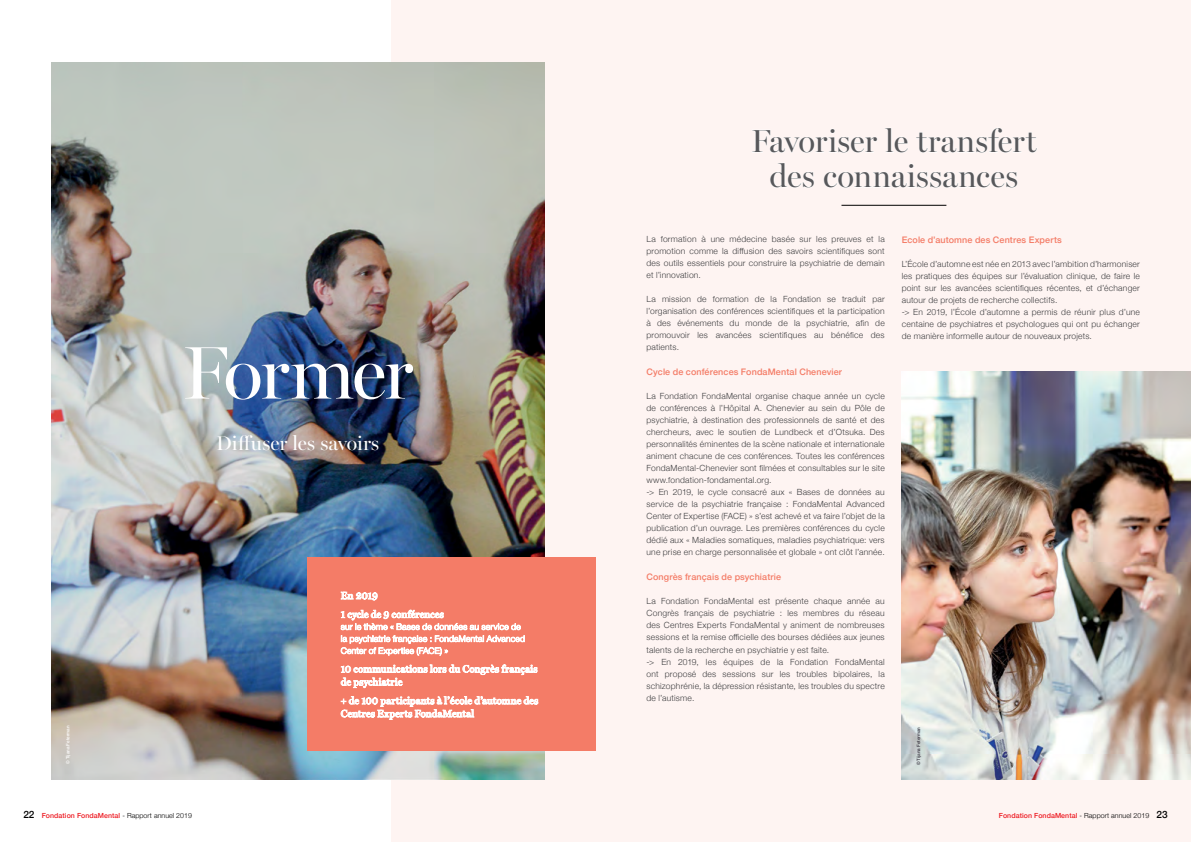
<style>
.page{position:relative;width:1191px;height:842px;background:#fff}
.page>*{position:absolute;margin:0;border:0;box-sizing:border-box;transform-origin:0 0}
.t1{font:75px "Miller Banner";letter-spacing:-.04em;color:#fff}
.t2{font:32px/35px "Miller Banner";letter-spacing:.005em;color:#58585b;text-align:center}
.t3{font:20px "Miller Banner";letter-spacing:.005em;color:#fff}
.t4{font:600 10px "Miller Banner";letter-spacing:.015em;color:#fff}
.t5{font:500 9px "Helvetica Neue";letter-spacing:.01em;color:#f47c67}
.t6{font:300 8.5px/12px "Helvetica Neue";letter-spacing:.025em;color:#404042}
.t7{font:500 7px "Helvetica Neue";letter-spacing:.01em;color:#ed1b23}
.t8{font:500 4.5px "Helvetica Neue";color:#fff}
.t9{font:500 4.5px "Helvetica Neue";color:#3b3541}
.s1{font-size:10px;color:#000}
.s2{font-weight:300;color:#000}
</style>
<div class="page">
<div style="left:391px;top:0;width:800px;height:842px;background:#fef4f2"></div>
<img style="left:51px;top:62px;width:493px;height:718px">
<div style="left:307px;top:557px;width:288px;height:194px;background:#f47c67"></div>
<svg style="left:341px;top:592px;width:36px;height:8px"></svg>
<svg style="left:341px;top:610px;width:183px;height:45px"></svg>
<svg style="left:341px;top:665px;width:196px;height:23px"></svg>
<svg style="left:341px;top:696px;width:197px;height:23px"></svg>
<hr style="left:841px;top:205px;width:105px;height:1px;background:#000">
<svg style="left:752px;top:129px;width:125px;height:24px"></svg>
<svg style="left:885px;top:128px;width:23px;height:24px"></svg>
<svg style="left:916px;top:128px;width:121px;height:25px"></svg>
<svg style="left:770px;top:163px;width:44px;height:25px"></svg>
<svg style="left:824px;top:164px;width:193px;height:24px"></svg>
<img style="left:901px;top:371px;width:290px;height:409px">
<h1 class="t1" style="left:182px;top:328px;width:232px">Former</h1>
<h3 class="t3" style="left:216px;top:431px;width:165px">Diffuser les savoirs</h3>
<p class="t4" style="left:341px;top:590px;width:39px">En 2019</p>
<h2 class="t2" style="left:751px;top:123px;width:287px">Favoriser le transfert des connaissances</h2>
<p class="t6" style="left:646px;top:232px;width:240px;text-align:justify">La formation à une médecine basée sur les preuves et la promotion comme la diffusion des savoirs scientifiques sont des outils essentiels pour construire la psychiatrie de demain et l’innovation.</p>
<p class="t6" style="left:646px;top:292px;width:240px;text-align:justify">La mission de formation de la Fondation se traduit par l’organisation des conférences scientifiques et la participation à des événements du monde de la psychiatrie, afin de promouvoir les avancées scientifiques au bénéfice des patients.</p>
<p class="t5" style="left:646px;top:365px;width:197px">Cycle de conférences FondaMental Chenevier</p>
<p class="t6" style="left:646px;top:389px;width:240px">La Fondation FondaMental organise chaque année un cycle de conférences à l’Hôpital A. Chenevier au sein du Pôle de psychiatrie, à destination des professionnels de santé et des chercheurs, avec le soutien de Lundbeck et d’Otsuka. Des personnalités éminentes de la scène nationale et internationale animent chacune de ces conférences. Toutes les conférences FondaMental-Chenevier sont filmées et consultables sur le site www.fondation-fondamental.org.<br>-&gt; En 2019, le cycle consacré aux « Bases de données au service de la psychiatrie française : FondaMental Advanced Center of Expertise (FACE) » s’est achevé et va faire l’objet de la publication d’un ouvrage. Les premières conférences du cycle dédié aux « Maladies somatiques, maladies psychiatrique: vers une prise en charge personnalisée et globale » ont clôt l’année.</p>
<p class="t5" style="left:646px;top:570px;width:136px">Congrès français de psychiatrie</p>
<p class="t6" style="left:646px;top:594px;width:240px">La Fondation FondaMental est présente chaque année au Congrès français de psychiatrie : les membres du réseau des Centres Experts FondaMental y animent de nombreuses sessions et la remise officielle des bourses dédiées aux jeunes talents de la recherche en psychiatrie y est faite.<br>-&gt; En 2019, les équipes de la Fondation FondaMental ont proposé des sessions sur les troubles bipolaires, la schizophrénie, la dépression résistante, les troubles du spectre de l’autisme.</p>
<p class="t5" style="left:901px;top:232px;width:162px">Ecole d’automne des Centres Experts</p>
<p class="t6" style="left:901px;top:257px;width:240px">L’École d’automne est née en 2013 avec l’ambition d’harmoniser les pratiques des équipes sur l’évaluation clinique, de faire le point sur les avancées scientifiques récentes, et d’échanger autour de projets de recherche collectifs.<br>-&gt; En 2019, l’École d’automne a permis de réunir plus d’une centaine de psychiatres et psychologues qui ont pu échanger de manière informelle autour de nouveaux projets.</p>
<p class="t8" style="left:64px;top:764px;width:40px;rotate:-90deg">© Tijana Feterman</p>
<p class="t9" style="left:915px;top:765px;width:40px;rotate:-90deg">© Tijana Feterman</p>
<p class="t7" style="left:23px;top:810px;width:170px"><span class="s1">22</span> Fondation FondaMental <span class="s2">- Rapport annuel 2019</span></p>
<p class="t7" style="left:998px;top:810px;width:170px">Fondation FondaMental <span class="s2">- Rapport annuel 2019</span> <span class="s1">23</span></p>
</div>
